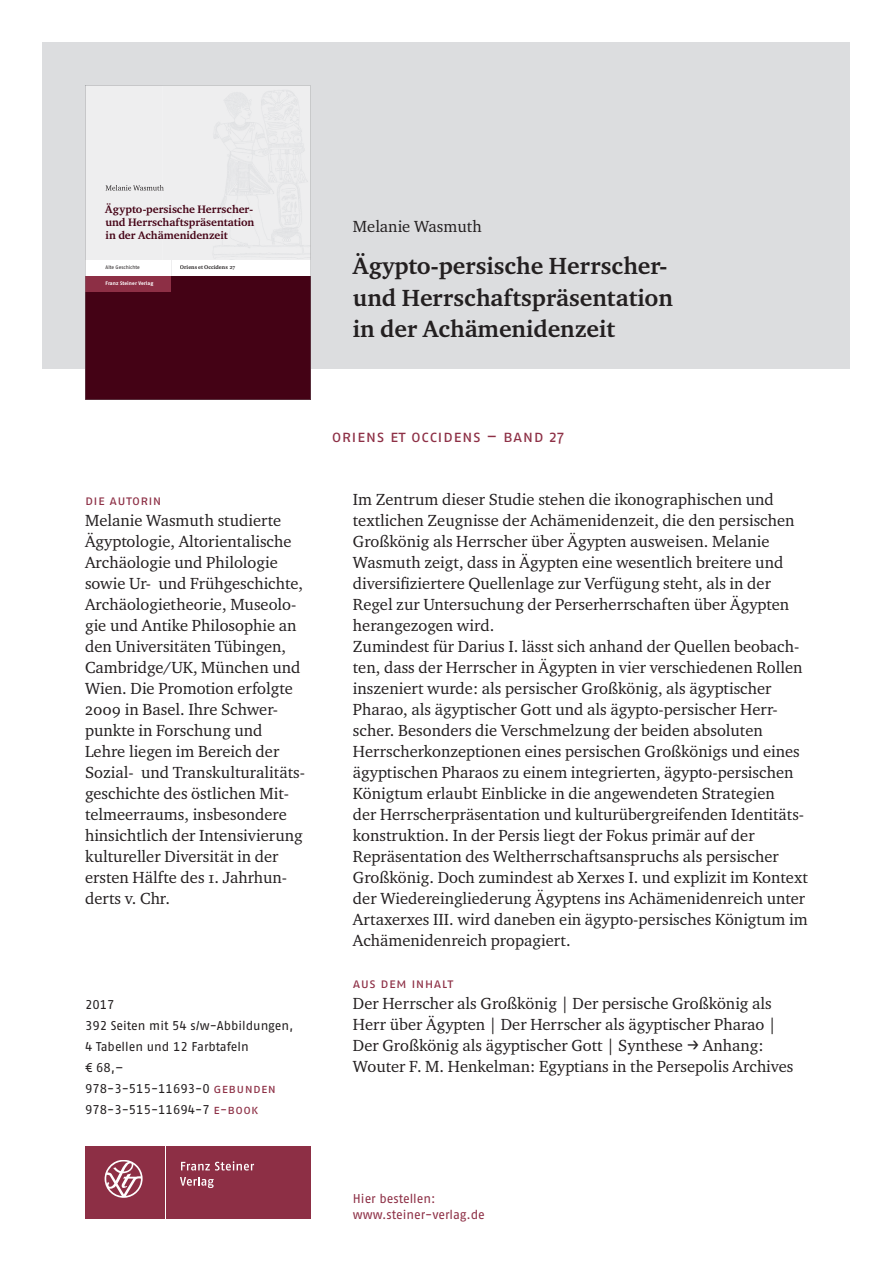
<style>
.page{position:relative;width:893px;height:1263px;background:#fff}
.page>*{position:absolute;margin:0;border:0;box-sizing:border-box;transform-origin:0 0}
.t1{font:700 24px/31.5px "Charter ITC Pro";color:#231f20}
.t2{font:16.5px/21px "Charter ITC Pro";color:#231f20}
.t3{font:16.5px "Fago Pro";letter-spacing:.025em;color:#8d2f45}
.t4{font:13.5px "Fago Pro";letter-spacing:.025em;color:#8d2f45}
.t5{font:12.75px/21px "Fago Pro";color:#231f20}
.t6{font:12.75px/16.5px "Fago Pro";color:#8d2f45}
.t7{font:700 11.1px/12.9px "Charter ITC Pro";color:#440215;text-align:justify}
.t8{font:700 5.55px "Charter ITC Pro";letter-spacing:.005em;color:#231f20}
.t9{font:700 5.1px "Fago No";letter-spacing:.015em;color:#fff}
.t10{font:5.1px "Fago No";letter-spacing:-.005em;color:#231f20}
.s1{color:#8d2f45}
.s2{font-family:"Fago No Regular Expert"}
</style>
<div class="page">
<div style="left:43px;top:43px;width:807px;height:326px;background:#dcdddf"></div>
<div style="left:85px;top:1146px;width:79px;height:72px;background:#8d2f45"></div>
<div style="left:166px;top:1146px;width:144px;height:72px;background:#8d2f45"></div>
<svg style="left:181px;top:1161px;width:73px;height:9px"></svg>
<svg style="left:180px;top:1177px;width:34px;height:11px"></svg>
<svg style="left:105px;top:1160px;width:38px;height:38px"></svg>
<svg style="left:85px;top:85px;width:225px;height:315px;background:#ac9199"></svg>
<p class="t7" style="left:105px;top:202px;width:151px">Ägypto-persische Herrscher&shy;und Herrschaftspräsentation in der Achämenidenzeit</p>
<p class="t10" style="left:106px;top:265px;width:36px">Alte Geschichte</p>
<p class="t8" style="left:180px;top:264px;width:57px">Oriens et Occidens 27</p>
<p class="t9" style="left:106px;top:280px;width:49px">Franz Steiner Verlag</p>
<p class="t2" style="left:353px;top:216px;width:130px">Melanie Wasmuth</p>
<h1 class="t1" style="left:353px;top:250px;width:322px">Ägypto-persische Herrscher&shy;und Herrschaftspräsentation in der Achämenidenzeit</h1>
<p class="t4" style="left:85px;top:492px;width:78px">die autorin</p>
<p class="t2" style="left:85px;top:510px;width:222px">Melanie Wasmuth studierte<br>Ägyptologie, Altorientalische<br>Archäologie und Philologie sowie Ur- und Frühgeschichte,<br>Archäologietheorie, Museolo&shy;gie und Antike Philosophie an den Universitäten Tübingen,<br>Cambridge/UK, München und<br>Wien. Die Promotion erfolgte<br>2009 in Basel. Ihre Schwer&shy;punkte in Forschung und<br>Lehre liegen im Bereich der<br>Sozial- und Transkulturalitäts&shy;geschichte des östlichen Mit&shy;telmeerraums, insbesondere hinsichtlich der Intensivierung kultureller Diversität in der ersten Hälfte des 1. Jahrhun&shy;derts v. Chr.</p>
<p class="t5" style="left:85px;top:994px;width:210px">2017<br>392 Seiten mit 54 s/w-Abbildungen,<br>4 Tabellen und 12 Farbtafeln<br>€ 68,–<br>978-3-515-11693-0 <span class="s1">gebunden<br></span>978-3-515-11694-7 <span class="s1">e-book</span></p>
<p class="t3" style="left:332px;top:426px;width:234px">oriens et occidens – band 27</p>
<p class="t2" style="left:353px;top:489px;width:456px">Im Zentrum dieser Studie stehen die ikonographischen und textlichen Zeugnisse der Achämenidenzeit, die den persischen Großkönig als Herrscher über Ägypten ausweisen. Melanie Wasmuth zeigt, dass in Ägypten eine wesentlich breitere und diversifiziertere Quellenlage zur Verfügung steht, als in der Regel zur Untersuchung der Perserherrschaften über Ägypten herangezogen wird.<br>Zumindest für Darius I. lässt sich anhand der Quellen beobach&shy;ten, dass der Herrscher in Ägypten in vier verschiedenen Rollen inszeniert wurde: als persischer Großkönig, als ägyptischer Pharao, als ägyptischer Gott und als ägypto-persischer Herr&shy;scher. Besonders die Verschmelzung der beiden absoluten Herrscherkonzeptionen eines persischen Großkönigs und eines ägyptischen Pharaos zu einem integrierten, ägypto-persischen Königtum erlaubt Einblicke in die angewendeten Strategien<br>der Herrscherpräsentation und kulturübergreifenden Identitäts&shy;konstruktion. In der Persis liegt der Fokus primär auf der Repräsentation des Weltherrschaftsanspruchs als persischer Großkönig. Doch zumindest ab Xerxes I. und explizit im Kontext der Wiedereingliederung Ägyptens ins Achämenidenreich unter Artaxerxes III. wird daneben ein ägypto-persisches Königtum im Achämenidenreich propagiert.</p>
<p class="t4" style="left:353px;top:975px;width:102px">aus dem inhalt</p>
<p class="t2" style="left:353px;top:993px;width:442px">Der Herrscher als Großkönig | Der persische Großkönig als Herr über Ägypten | Der Herrscher als ägyptischer Pharao | Der Großkönig als ägyptischer Gott | Synthese <span class="s2">p</span> Anhang:<br>Wouter F. M. Henkelman: Egyptians in the Persepolis Archives</p>
<p class="t6" style="left:353px;top:1190px;width:134px">Hier bestellen: www.steiner-verlag.de</p>
</div>
